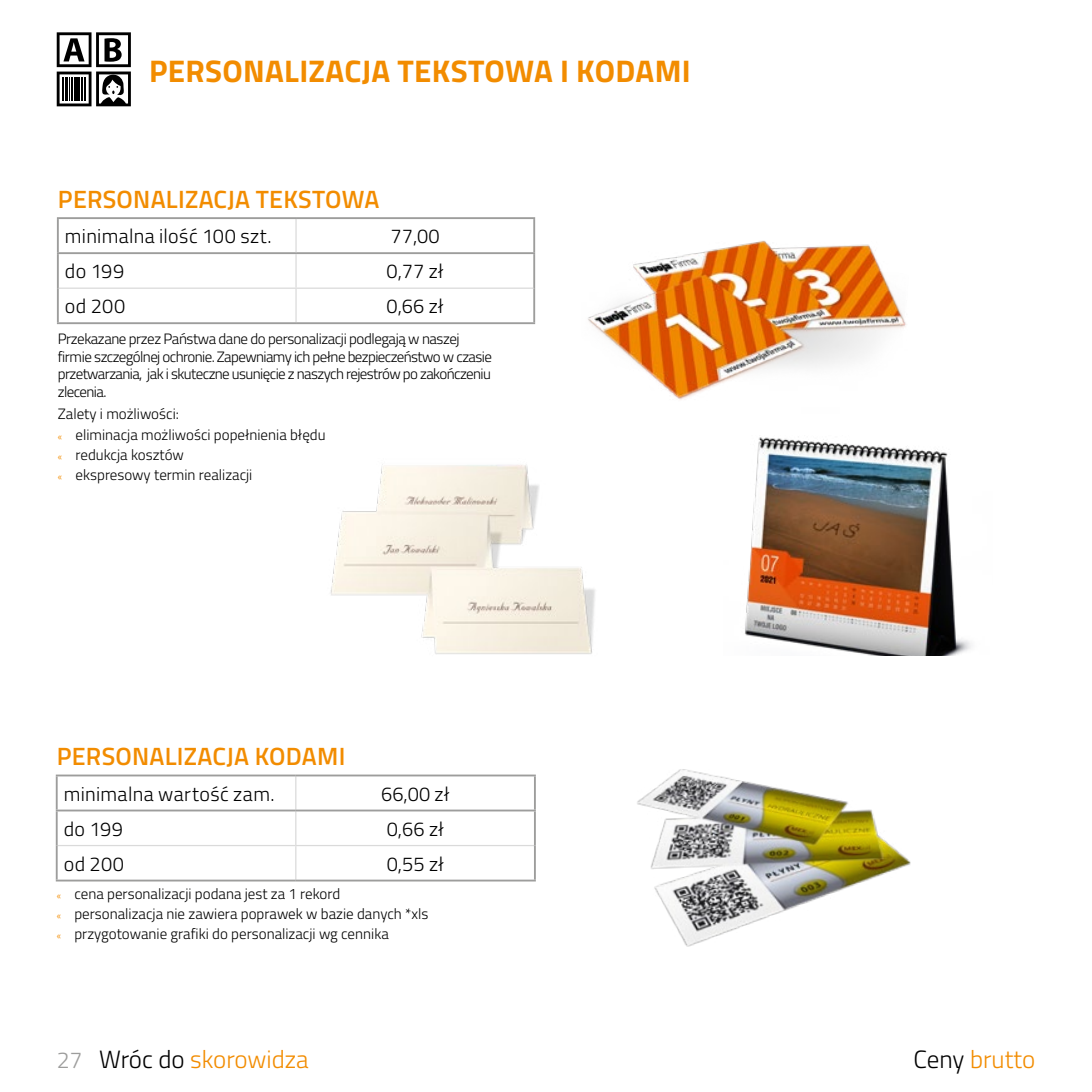
<style>
.page{position:relative;width:1092px;height:1092px;background:#fff}
.page>*{position:absolute;margin:0;border:0;box-sizing:border-box;transform-origin:0 0}
.t1{font:700 31.25px "Titillium";letter-spacing:.01em;color:#f28c00}
.t2{font:600 25px "Titillium";letter-spacing:.01em;color:#f28c00}
.t3{font:300 25px "Titillium";color:#f28c00}
.t4{font:300 20px "Titillium";letter-spacing:.015em;color:#000}
.t5{font:300 15px/20.2px "Titillium";letter-spacing:-.005em;color:#000}
.t6{font:300 15px/17.5px "Titillium";letter-spacing:-.04em;color:#000}
.s1{font-family:"Myriad Pro";font-weight:400;font-size:10px;color:#f28c00}
.s2{font-size:23px;color:#9d9d9c}
.s3{color:#000}
</style>
<div class="page">
<svg style="left:57px;top:32px;width:74px;height:74px"></svg>
<img style="left:588px;top:240px;width:319px;height:160px">
<img style="left:330px;top:464px;width:265px;height:190px">
<hr style="left:57px;top:219px;width:2px;height:33px;background:#9d9d9c">
<hr style="left:533px;top:219px;width:2px;height:33px;background:#9d9d9c">
<hr style="left:57px;top:252px;width:239px;height:2px;background:#9d9d9c">
<hr style="left:57px;top:254px;width:2px;height:34px;background:#9d9d9c">
<hr style="left:296px;top:252px;width:239px;height:2px;background:#9d9d9c">
<hr style="left:533px;top:254px;width:2px;height:34px;background:#9d9d9c">
<hr style="left:57px;top:288px;width:2px;height:34px;background:#9d9d9c">
<hr style="left:533px;top:288px;width:2px;height:34px;background:#9d9d9c">
<hr style="left:295px;top:219px;width:1px;height:33px;background:#dadada">
<hr style="left:295px;top:254px;width:1px;height:33px;background:#dadada">
<hr style="left:59px;top:287px;width:237px;height:2px;background:#dadada">
<hr style="left:296px;top:287px;width:237px;height:2px;background:#dadada">
<hr style="left:295px;top:289px;width:1px;height:33px;background:#dadada">
<hr style="left:57px;top:217px;width:239px;height:2px;background:#9d9d9c">
<hr style="left:296px;top:217px;width:239px;height:2px;background:#9d9d9c">
<hr style="left:57px;top:322px;width:239px;height:2px;background:#9d9d9c">
<hr style="left:296px;top:322px;width:239px;height:2px;background:#9d9d9c">
<img style="left:745px;top:437px;width:227px;height:219px">
<img style="left:637px;top:769px;width:274px;height:178px">
<hr style="left:295px;top:776px;width:1px;height:33px;background:#dadada">
<hr style="left:295px;top:811px;width:1px;height:33px;background:#dadada">
<hr style="left:58px;top:844px;width:238px;height:2px;background:#dadada">
<hr style="left:296px;top:844px;width:238px;height:2px;background:#dadada">
<hr style="left:295px;top:846px;width:1px;height:33px;background:#dadada">
<hr style="left:534px;top:776px;width:2px;height:33px;background:#9d9d9c">
<hr style="left:56px;top:809px;width:240px;height:2px;background:#9d9d9c">
<hr style="left:296px;top:809px;width:240px;height:2px;background:#9d9d9c">
<hr style="left:534px;top:811px;width:2px;height:34px;background:#9d9d9c">
<hr style="left:534px;top:845px;width:2px;height:34px;background:#9d9d9c">
<hr style="left:56px;top:774px;width:240px;height:2px;background:#9d9d9c">
<hr style="left:56px;top:776px;width:2px;height:33px;background:#9d9d9c">
<hr style="left:296px;top:774px;width:240px;height:2px;background:#9d9d9c">
<hr style="left:56px;top:811px;width:2px;height:34px;background:#9d9d9c">
<hr style="left:56px;top:845px;width:2px;height:34px;background:#9d9d9c">
<hr style="left:56px;top:879px;width:240px;height:2px;background:#9d9d9c">
<hr style="left:296px;top:879px;width:240px;height:2px;background:#9d9d9c">
<h1 class="t1" style="left:149px;top:47px;width:543px">PERSONALIZACJA TEKSTOWA I KODAMI</h1>
<h2 class="t2" style="left:58px;top:180px;width:323px">PERSONALIZACJA TEKSTOWA</h2>
<h3 class="t4" style="left:65px;top:222px;width:208px">minimalna ilość 100 szt.</h3>
<h3 class="t4" style="left:390px;top:222px;width:51px">77,00</h3>
<h3 class="t4" style="left:65px;top:257px;width:61px">do 199</h3>
<h3 class="t4" style="left:386px;top:257px;width:59px">0,77 zł</h3>
<h3 class="t4" style="left:65px;top:292px;width:62px">od 200</h3>
<h3 class="t4" style="left:386px;top:292px;width:59px">0,66 zł</h3>
<p class="t6" style="left:58px;top:329px;width:435px">Przekazane przez Państwa dane do personalizacji podlegają w naszej firmie szczególnej ochronie. Zapewniamy ich pełne bezpieczeństwo w czasie przetwarzania, jak i skuteczne usunięcie z naszych rejestrów po zakończeniu zlecenia.</p>
<p class="t5" style="left:58px;top:403px;width:269px">Zalety i możliwości:<br><span class="s1">«</span> eliminacja możliwości popełnienia błędu <span class="s1">«</span> redukcja kosztów<br><span class="s1">«</span> ekspresowy termin realizacji</p>
<h2 class="t2" style="left:57px;top:737px;width:290px">PERSONALIZACJA KODAMI</h2>
<h3 class="t4" style="left:64px;top:779px;width:212px">minimalna wartość zam.</h3>
<h3 class="t4" style="left:381px;top:779px;width:70px">66,00 zł</h3>
<h3 class="t4" style="left:64px;top:814px;width:61px">do 199</h3>
<h3 class="t4" style="left:387px;top:814px;width:59px">0,66 zł</h3>
<h3 class="t4" style="left:64px;top:849px;width:62px">od 200</h3>
<h3 class="t4" style="left:387px;top:849px;width:59px">0,55 zł</h3>
<p class="t5" style="left:57px;top:883px;width:373px"><span class="s1">«</span> cena personalizacji podana jest za 1 rekord<br><span class="s1">«</span> personalizacja nie zawiera poprawek w bazie danych *xls <span class="s1">«</span> przygotowanie grafiki do personalizacji wg cennika</p>
<h2 class="t3" style="left:57px;top:1041px;width:253px"><span class="s2">27</span> <span class="s3">Wróc do</span> skorowidza</h2>
<h2 class="t3" style="left:913px;top:1041px;width:123px"><span class="s3">Ceny</span> brutto</h2>
</div>
